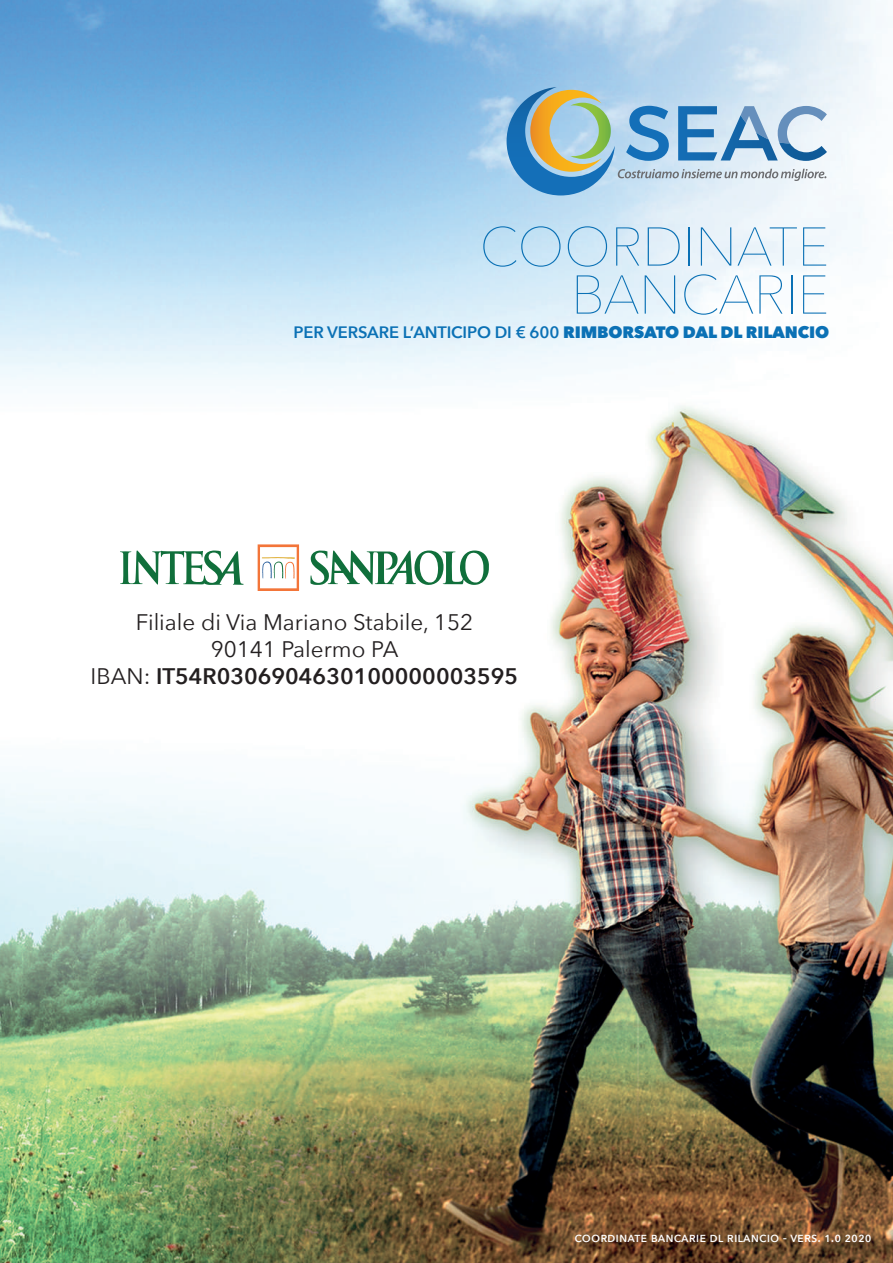
<style>
.page{position:relative;width:893px;height:1263px;background:#fff}
.page>*{position:absolute;margin:0;border:0;box-sizing:border-box;transform-origin:0 0}
.t1{font:200 54px/48px "Avenir Next";letter-spacing:-.01em;color:#0b71b5;text-align:right}
.t2{font:22.5px/27px "Avenir Next";color:#231f20;text-align:center}
.t3{font:600 16.5px "Avenir Next";letter-spacing:-.01em;color:#0b71b5}
.t4{font:500 13.5px "Avenir Next";color:#fff}
.s1{font-weight:800}
.s2{font-weight:600}
</style>
<div class="page">
<img style="left:0;top:0;width:893px;height:1263px">
<svg style="left:120px;top:544px;width:369px;height:47px"></svg>
<svg style="left:507px;top:87px;width:320px;height:108px;background:#a3c2d2"></svg>
<h1 class="t1" style="left:479px;top:219px;width:351px">COORDINATE<br>BANCARIE</h1>
<p class="t3" style="left:294px;top:318px;width:537px">PER VERSARE L’ANTICIPO DI € 600 <span class="s1">RIMBORSATO DAL DL RILANCIO</span></p>
<p class="t2" style="left:91px;top:608px;width:429px">Filiale di Via Mariano Stabile, 152<br>90141 Palermo PA<br>IBAN: <span class="s2">IT54R0306904630100000003595</span></p>
<p class="t4" style="left:574px;top:1225px;width:299px">coordinate bancarie dl rilancio - vers. 1.0 2020</p>
</div>
